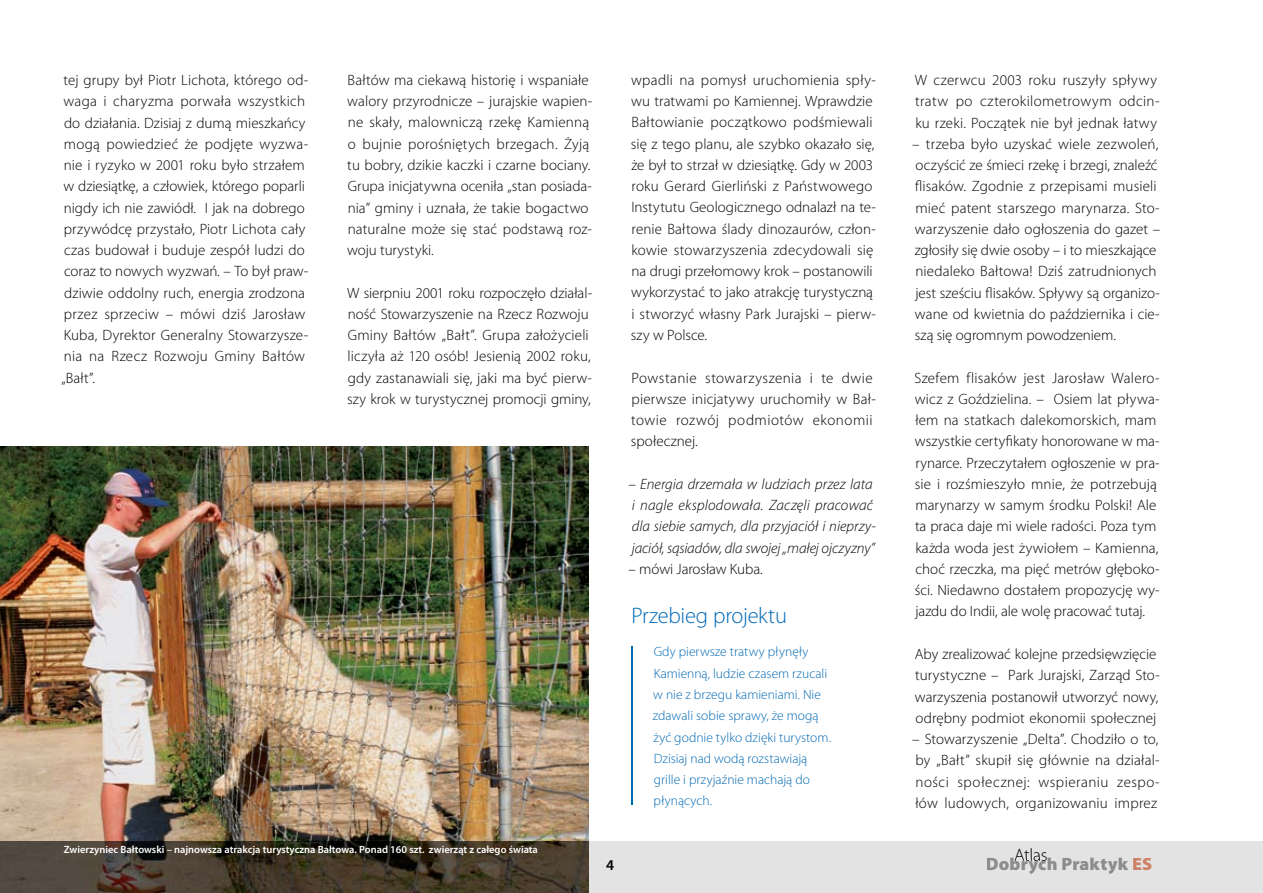
<style>
.page{position:relative;width:1263px;height:893px;background:#fff}
.page>*{position:absolute;margin:0;border:0;box-sizing:border-box;transform-origin:0 0}
.t1{font:300 22.5px "Myriad Pro";letter-spacing:-.01em;color:#0069b4}
.t2{font:900 18px "Myriad Pro";letter-spacing:.01em;color:#8c8c8c}
.t3{font:300 18px "Myriad Pro";letter-spacing:-.015em;color:#000}
.t4{font:300 15px/21.3px "Myriad Pro";letter-spacing:.01em;color:#000}
.t5{font:italic 300 15px/21.3px "Myriad Pro";letter-spacing:.005em;color:#000}
.t6{font:600 15px "Myriad Pro";color:#000}
.t7{font:300 13.5px/21.3px "Myriad Pro";letter-spacing:.005em;color:#0069b4}
.t8{font:600 10.5px "Myriad Pro";color:#fff}
.s1{color:#cd8268}
</style>
<div class="page">
<div style="left:0;top:842px;width:1263px;height:51px;background:#e3e3e3"></div>
<svg style="left:1014px;top:857px;width:33px;height:4px"></svg>
<hr style="left:631px;top:646px;width:2px;height:159px;background:#0069b4">
<img style="left:0;top:446px;width:589px;height:447px">
<p class="t4" style="left:61px;top:70px;width:248px">tej grupy był Piotr Lichota, którego od&shy;waga i charyzma porwała wszystkich do działania. Dzisiaj z dumą mieszkańcy mogą powiedzieć że podjęte wyzwa&shy;nie i ryzyko w 2001 roku było strzałem w dziesiątkę, a człowiek, którego poparli nigdy ich nie zawiódł. I jak na dobrego przywódcę przystało, Piotr Lichota cały czas budował i buduje zespół ludzi do coraz to nowych wyzwań. – To był praw&shy;dziwie oddolny ruch, energia zrodzona przez sprzeciw – mówi dziś Jarosław Kuba, Dyrektor Generalny Stowarzysze&shy;nia na Rzecz Rozwoju Gminy Bałtów „Bałt”.</p>
<p class="t4" style="left:347px;top:70px;width:246px">Bałtów ma ciekawą historię i wspaniałe walory przyrodnicze – jurajskie wapien&shy;ne skały, malowniczą rzekę Kamienną o bujnie porośniętych brzegach. Żyją tu bobry, dzikie kaczki i czarne bociany.<br>Grupa inicjatywna oceniła „stan posiada&shy;nia” gminy i uznała, że takie bogactwo naturalne może się stać podstawą roz&shy;woju turystyki.</p>
<p class="t4" style="left:347px;top:282px;width:247px">W sierpniu 2001 roku rozpoczęło działal&shy;ność Stowarzyszenie na Rzecz Rozwoju Gminy Bałtów „Bałt”. Grupa założycieli liczyła aż 120 osób! Jesienią 2002 roku, gdy zastanawiali się, jaki ma być pierw&shy;szy krok w turystycznej promocji gminy,</p>
<p class="t4" style="left:631px;top:70px;width:246px">wpadli na pomysł uruchomienia spły&shy;wu tratwami po Kamiennej. Wprawdzie Bałtowianie początkowo podśmiewali się z tego planu, ale szybko okazało się, że był to strzał w dziesiątkę. Gdy w 2003 roku Gerard Gierliński z Państwowego Instytutu Geologicznego odnalazł na te&shy;renie Bałtowa ślady dinozaurów, człon&shy;kowie stowarzyszenia zdecydowali się na drugi przełomowy krok – postanowili wykorzystać to jako atrakcję turystyczną i stworzyć własny Park Jurajski – pierw&shy;szy w Polsce.</p>
<p class="t4" style="left:631px;top:367px;width:246px">Powstanie stowarzyszenia i te dwie pierwsze inicjatywy uruchomiły w Bał&shy;towie rozwój podmiotów ekonomii społecznej.</p>
<p class="t5" style="left:628px;top:474px;width:249px">– Energia drzemała w ludziach przez lata i nagle eksplodowała. Zaczęli pracować dla siebie samych, dla przyjaciół i nieprzy&shy;jaciół, sąsiadów, dla swojej „małej ojczyzny”</p>
<p class="t4" style="left:628px;top:558px;width:136px">– mówi Jarosław Kuba.</p>
<h1 class="t1" style="left:631px;top:603px;width:157px">Przebieg projektu</h1>
<p class="t7" style="left:653px;top:642px;width:180px">Gdy pierwsze tratwy płynęły<br>Kamienną, ludzie czasem rzucali w nie z brzegu kamieniami. Nie zdawali sobie sprawy, że mogą żyć godnie tylko dzięki turystom.<br>Dzisiaj nad wodą rozstawiają grille i przyjaźnie machają do płynących.</p>
<p class="t8" style="left:64px;top:843px;width:476px">Zwierzyniec Bałtowski – najnowsza atrakcja turystyczna Bałtowa. Ponad 160 szt. zwierząt z całego świata</p>
<p class="t6" style="left:606px;top:856px;width:10px">4</p>
<p class="t4" style="left:915px;top:70px;width:246px">W czerwcu 2003 roku ruszyły spływy tratw po czterokilometrowym odcin&shy;ku rzeki. Początek nie był jednak łatwy</p>
<p class="t4" style="left:912px;top:133px;width:250px">– trzeba było uzyskać wiele zezwoleń, oczyścić ze śmieci rzekę i brzegi, znaleźć flisaków. Zgodnie z przepisami musieli mieć patent starszego marynarza. Sto&shy;warzyszenie dało ogłoszenia do gazet – zgłosiły się dwie osoby – i to mieszkające niedaleko Bałtowa! Dziś zatrudnionych jest sześciu flisaków. Spływy są organizo&shy;wane od kwietnia do października i cie&shy;szą się ogromnym powodzeniem.</p>
<p class="t4" style="left:914px;top:367px;width:247px">Szefem flisaków jest Jarosław Walero&shy;wicz z Goździelina. – Osiem lat pływa&shy;łem na statkach dalekomorskich, mam wszystkie certyfikaty honorowane w ma&shy;rynarce. Przeczytałem ogłoszenie w pra&shy;sie i rozśmieszyło mnie, że potrzebują marynarzy w samym środku Polski! Ale ta praca daje mi wiele radości. Poza tym każda woda jest żywiołem – Kamienna, choć rzeczka, ma pięć metrów głęboko&shy;ści. Niedawno dostałem propozycję wy&shy;jazdu do Indii, ale wolę pracować tutaj.</p>
<p class="t4" style="left:915px;top:644px;width:246px">Aby zrealizować kolejne przedsięwzięcie turystyczne – Park Jurajski, Zarząd Sto&shy;warzyszenia postanowił utworzyć nowy, odrębny podmiot ekonomii społecznej</p>
<p class="t4" style="left:912px;top:729px;width:249px;text-align:justify">– Stowarzyszenie „Delta”. Chodziło o to, by „Bałt” skupił się głównie na działal&shy;ności społecznej: wspieraniu zespo&shy;łów ludowych, organizowaniu imprez</p>
<p class="t3" style="left:1014px;top:845px;width:35px">Atlas</p>
<p class="t2" style="left:986px;top:854px;width:168px">Dobrych Praktyk <span class="s1">ES</span></p>
</div>
